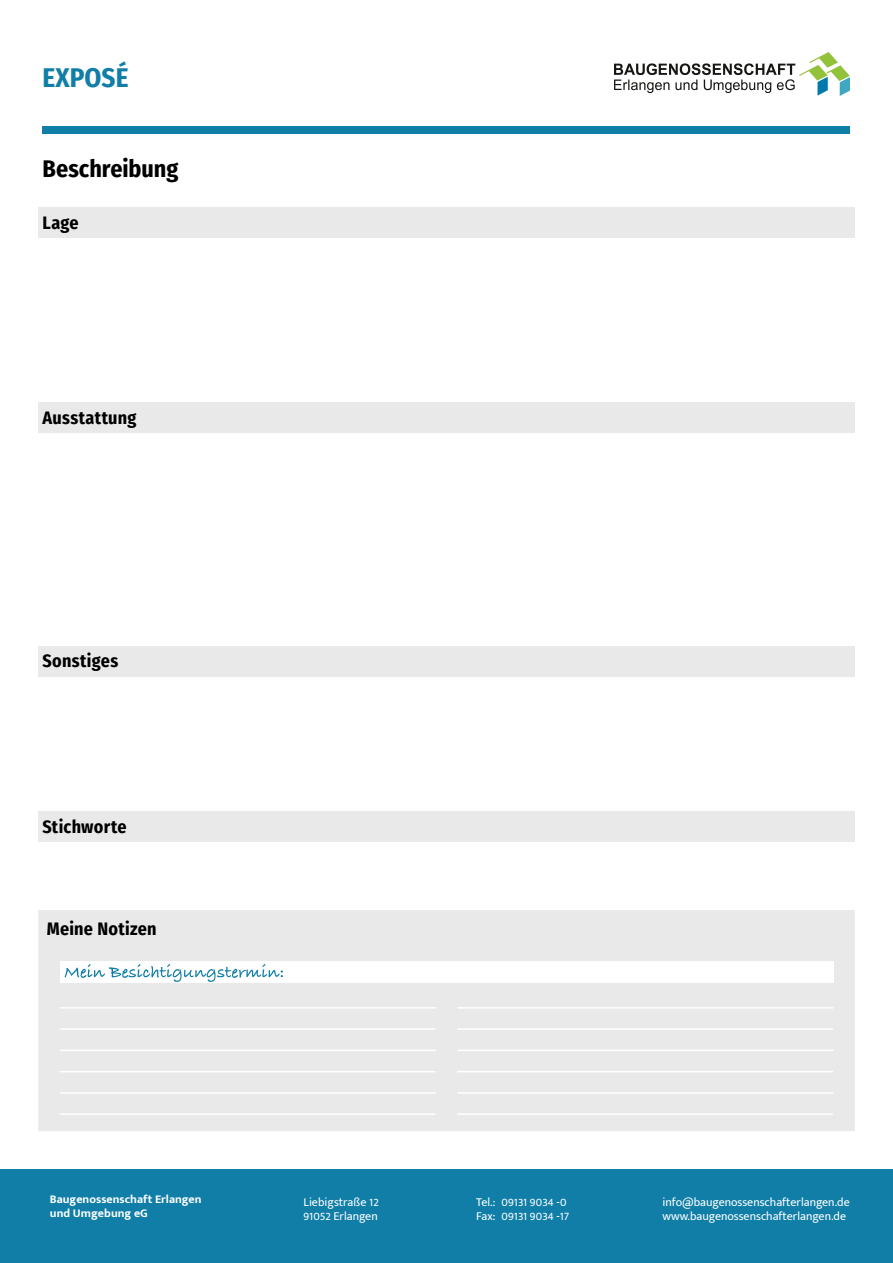
<style>
.page{position:relative;width:893px;height:1263px;background:#fff}
.page>*{position:absolute;margin:0;border:0;box-sizing:border-box;transform-origin:0 0}
.t1{font:700 27px "Fira Sans Condensed";letter-spacing:.005em;color:#107ea7}
.t2{font:700 24px "Fira Sans Condensed";color:#000}
.t3{font:700 18px "Fira Sans Condensed";letter-spacing:.015em;color:#000}
.t4{font:12px/14.4px "Mukta Mahee";color:#fff}
.t5{font:700 12px/14.4px "Mukta Mahee";color:#fff}
</style>
<div class="page">
<div style="left:0;top:1169px;width:893px;height:94px;background:#107ea7"></div>
<div style="left:43px;top:126px;width:807px;height:8px;background:#107ea7"></div>
<div style="left:38px;top:208px;width:817px;height:30px;background:#e9e9e9"></div>
<div style="left:38px;top:403px;width:817px;height:30px;background:#e9e9e9"></div>
<div style="left:38px;top:646px;width:817px;height:30px;background:#e9e9e9"></div>
<div style="left:38px;top:812px;width:817px;height:30px;background:#e9e9e9"></div>
<div style="left:43px;top:914px;width:807px;height:213px;background:#e9e9e9"></div>
<div style="left:38px;top:910px;width:817px;height:221px;border:9px solid #e9e9e9"></div>
<div style="left:60px;top:961px;width:773px;height:22px;background:#fff"></div>
<hr style="left:60px;top:1007px;width:376px;height:1px;background:#fff">
<hr style="left:458px;top:1007px;width:375px;height:1px;background:#fff">
<hr style="left:60px;top:1028px;width:375px;height:2px;background:#fff">
<hr style="left:457px;top:1028px;width:376px;height:2px;background:#fff">
<hr style="left:60px;top:1049px;width:376px;height:2px;background:#fff">
<hr style="left:458px;top:1049px;width:375px;height:2px;background:#fff">
<hr style="left:60px;top:1071px;width:375px;height:1px;background:#fff">
<hr style="left:457px;top:1071px;width:376px;height:1px;background:#fff">
<hr style="left:60px;top:1092px;width:376px;height:2px;background:#fff">
<hr style="left:458px;top:1092px;width:375px;height:2px;background:#fff">
<hr style="left:60px;top:1113px;width:375px;height:2px;background:#fff">
<hr style="left:457px;top:1113px;width:376px;height:2px;background:#fff">
<svg style="left:65px;top:964px;width:218px;height:18px"></svg>
<img style="left:614px;top:52px;width:236px;height:43px">
<h1 class="t1" style="left:43px;top:55px;width:88px">EXPOSÉ</h1>
<h2 class="t2" style="left:43px;top:149px;width:137px">Beschreibung</h2>
<h3 class="t3" style="left:43px;top:208px;width:38px">Lage</h3>
<h3 class="t3" style="left:43px;top:402px;width:95px">Ausstattung</h3>
<h3 class="t3" style="left:43px;top:646px;width:77px">Sonstiges</h3>
<h3 class="t3" style="left:43px;top:811px;width:86px">Stichworte</h3>
<h3 class="t3" style="left:47px;top:914px;width:111px">Meine Notizen</h3>
<p class="t5" style="left:50px;top:1191px;width:153px">Baugenossenschaft Erlangen und Umgebung eG</p>
<p class="t4" style="left:304px;top:1195px;width:77px">Liebigstraße 12<br>91052 Erlangen</p>
<p class="t4" style="left:476px;top:1195px;width:95px">Tel.: 09131 9034 -0<br>Fax: 09131 9034 -17</p>
<p class="t4" style="left:663px;top:1195px;width:189px">info@baugenossenschafterlangen.de www.baugenossenschafterlangen.de</p>
</div>
